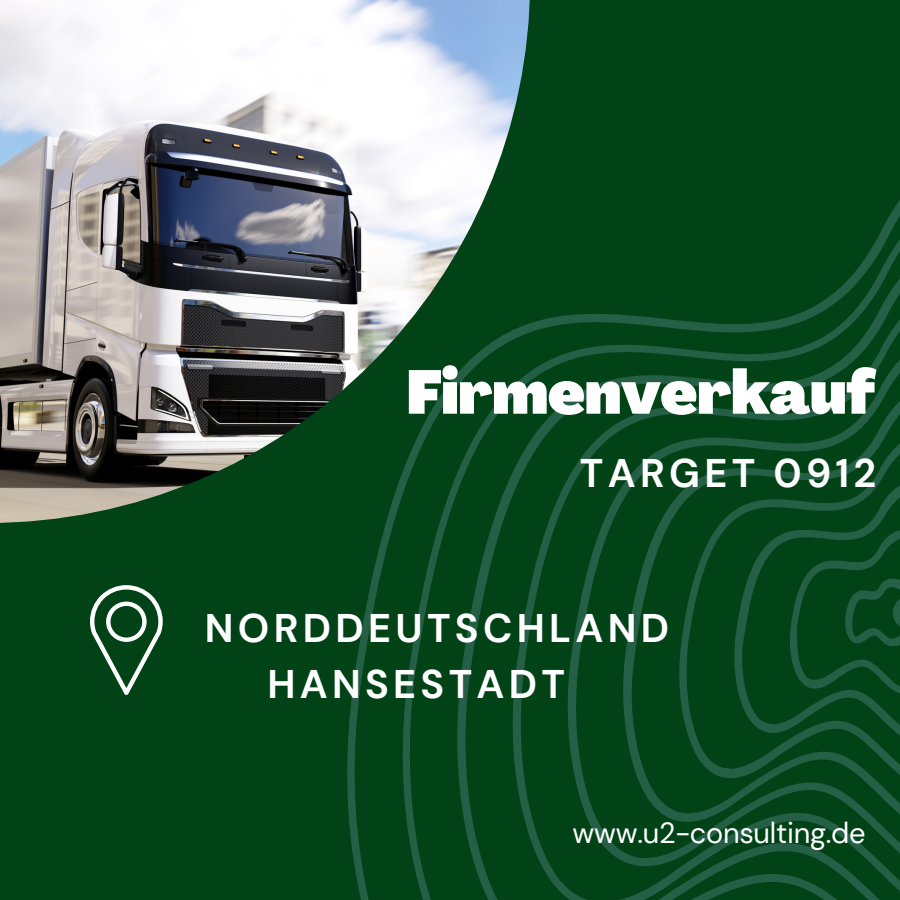
<style>
.page{position:relative;width:900px;height:900px;background:#014217}
.page>*{position:absolute;margin:0;border:0;box-sizing:border-box;transform-origin:0 0}
.t1{font:900 60.6px "Agrandir";letter-spacing:-.01em;color:#fff}
.t2{font:700 39.9px "DM Sans";letter-spacing:.11em;color:#fff}
.t3{font:29px "DM Sans";letter-spacing:-.01em;color:#fff}
</style>
<div class="page">
<svg style="left:347px;top:524px;width:39px;height:376px"></svg>
<svg style="left:386px;top:523px;width:61px;height:377px"></svg>
<svg style="left:457px;top:200px;width:443px;height:700px"></svg>
<svg style="left:516px;top:234px;width:384px;height:666px"></svg>
<svg style="left:580px;top:301px;width:320px;height:599px"></svg>
<svg style="left:645px;top:368px;width:255px;height:490px"></svg>
<svg style="left:710px;top:435px;width:190px;height:356px"></svg>
<svg style="left:774px;top:501px;width:126px;height:223px"></svg>
<img style="left:0;top:0;width:530px;height:523px">
<svg style="left:90px;top:585px;width:73px;height:110px"></svg>
<p class="t1" style="left:406px;top:368px;width:472px">Firmenverkauf</p>
<p class="t2" style="left:580px;top:447px;width:298px">TARGET 0912</p>
<p class="t2" style="left:205px;top:602px;width:466px">NORDDEUTSCHLAND</p>
<p class="t2" style="left:267px;top:658px;width:299px">HANSESTADT</p>
<p class="t3" style="left:573px;top:814px;width:295px">www.u2-consulting.de</p>
</div>
